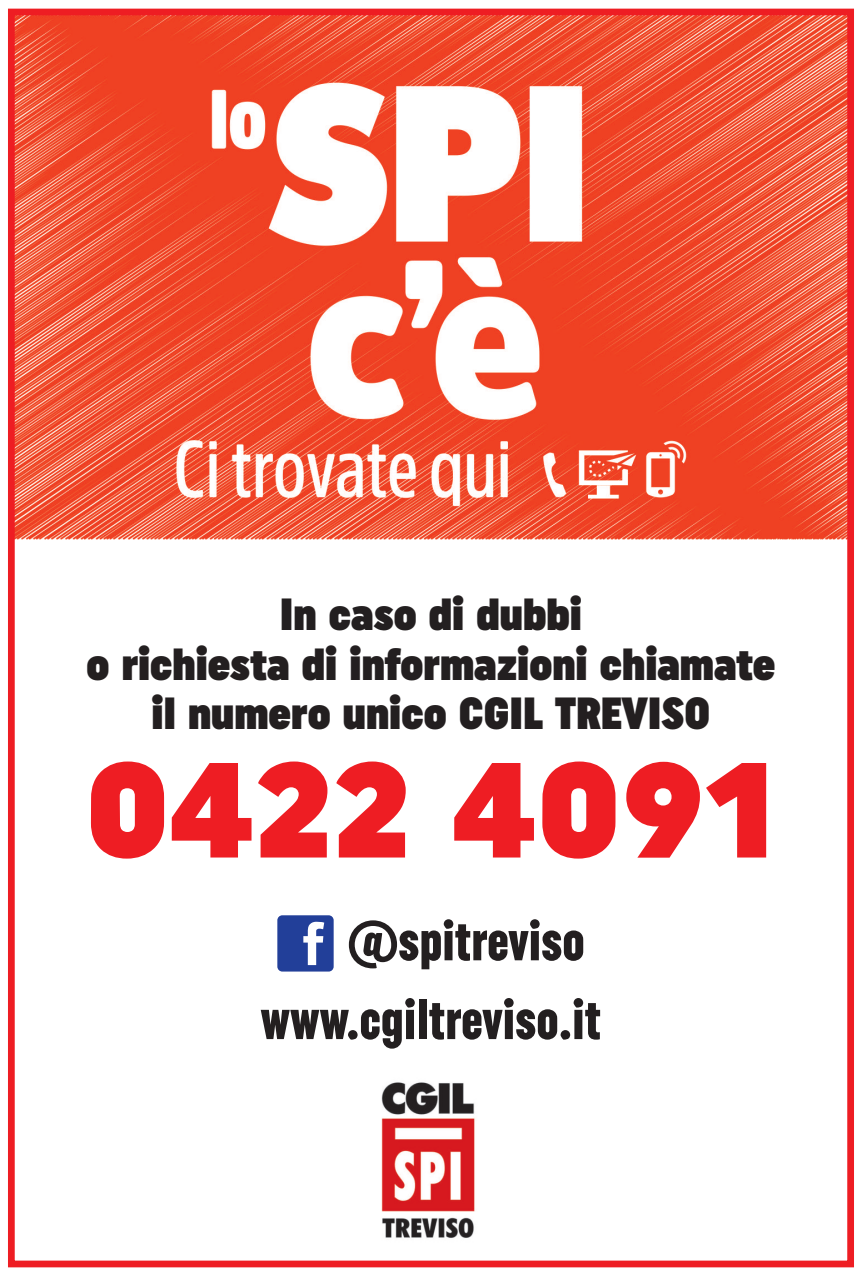
<style>
.page{position:relative;width:862px;height:1276px;background:#fff}
.page>*{position:absolute;margin:0;border:0;box-sizing:border-box;transform-origin:0 0}
.t1{font:900 135px "Uniform";color:#ee1d23}
.t2{font:56.25px/78.8px "Uniform Extra Condensed 5";color:#231f20;text-align:right}
.t3{font:45px/49.5px "Uniform Condensed 5";color:#231f20;text-align:center}
</style>
<div class="page">
<img style="left:16px;top:17px;width:829px;height:522px">
<div style="left:8px;top:9px;width:845px;height:1258px;border:7px solid #ee1d23"></div>
<img style="left:381px;top:1082px;width:94px;height:156px">
<p class="t3" style="left:86px;top:589px;width:690px">In caso di dubbi<br>o richiesta di informazioni chiamate il numero unico CGIL TREVISO</p>
<h1 class="t1" style="left:85px;top:763px;width:693px">0422 4091</h1>
<p class="t2" style="left:260px;top:901px;width:342px">@spitreviso www.cgiltreviso.it</p>
</div>
